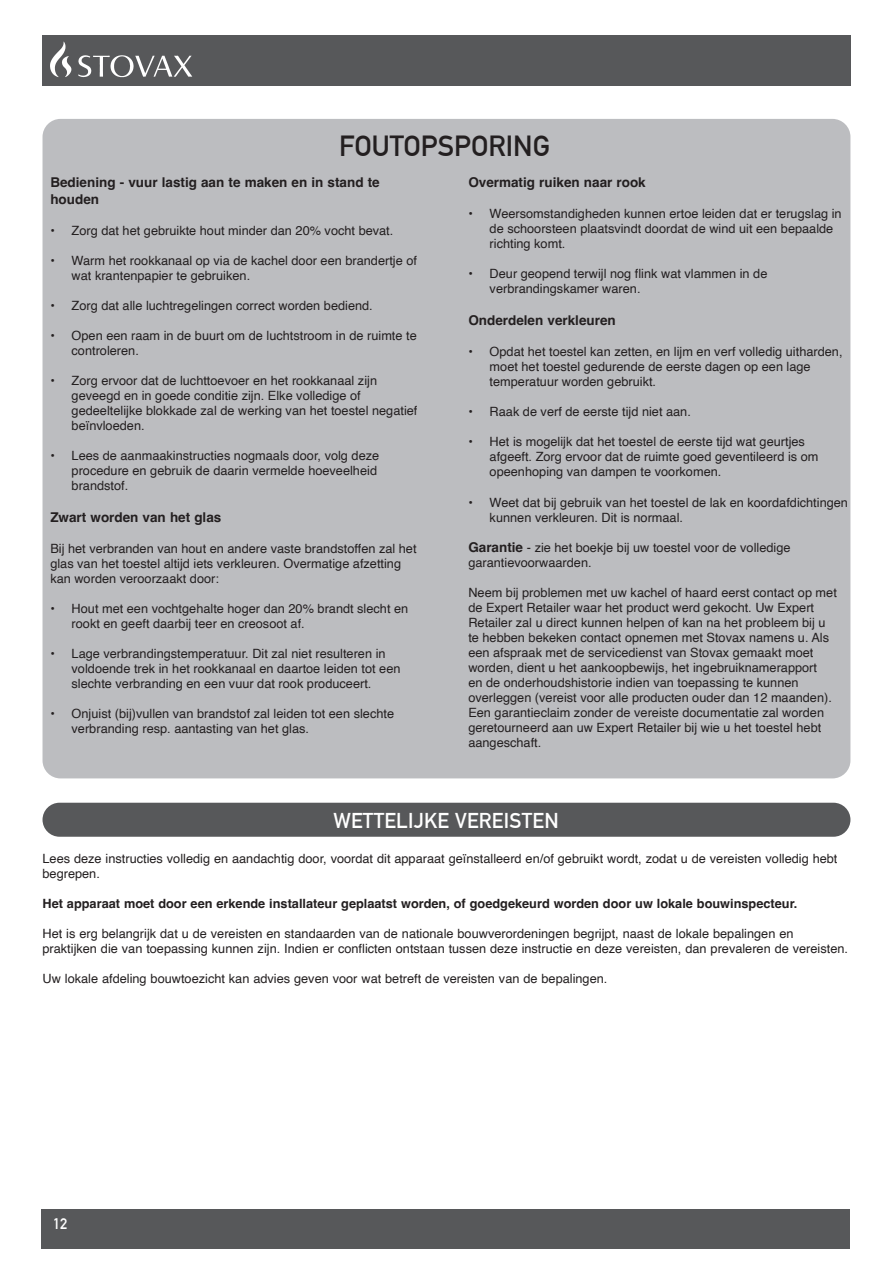
<style>
.page{position:relative;width:893px;height:1263px;background:#fff}
.page>*{position:absolute;margin:0;border:0;box-sizing:border-box;transform-origin:0 0}
.t1{font:700 28.5px "DIN Alternate";color:#231f20}
.Sub_heading{font:700 21px "DIN Alternate";letter-spacing:.01em;color:#fff}
.t2{font:700 15px "DIN Alternate";color:#fff}
.t3{font:700 13.5px/16.5px "Helvetica";color:#231f20}
.Body_copy{font:12.75px/15px "Helvetica";color:#231f20}
.Body_copy-2{font:700 12.75px "Helvetica";color:#231f20}
.s1{font-weight:700;font-size:13.5px}
</style>
<div class="page">
<div style="left:41px;top:1209px;width:809px;height:39px;background:#57585a"></div>
<div style="left:42px;top:35px;width:808px;height:50px;background:#57585a"></div>
<img style="left:50px;top:42px;width:14px;height:34px">
<div style="left:43px;top:119px;width:807px;height:659px;background:#bcbdc0;border-radius:18px"></div>
<div style="left:43px;top:803px;width:807px;height:34px;background:#57585a;border-radius:17px"></div>
<p class="t1" style="left:339px;top:125px;width:212px">FOUTOPSPORING</p>
<p class="t3" style="left:50px;top:176px;width:331px">Bediening - vuur lastig aan te maken en in stand te houden</p>
<p class="Body_copy" style="left:50px;top:224px;width:345px">• Zorg dat het gebruikte hout minder dan 20% vocht bevat.</p>
<p class="Body_copy" style="left:72px;top:254px;width:347px;text-indent:-21px">• Warm het rookkanaal op via de kachel door een brandertje of wat krantenpapier te gebruiken.</p>
<p class="Body_copy" style="left:50px;top:299px;width:324px">• Zorg dat alle luchtregelingen correct worden bediend.</p>
<p class="Body_copy" style="left:72px;top:329px;width:347px;text-indent:-21px">• Open een raam in de buurt om de luchtstroom in de ruimte te controleren.</p>
<p class="Body_copy" style="left:72px;top:374px;width:347px;text-indent:-21px">• Zorg ervoor dat de luchttoevoer en het rookkanaal zijn geveegd en in goede conditie zijn. Elke volledige of gedeeltelijke blokkade zal de werking van het toestel negatief beïnvloeden.</p>
<p class="Body_copy" style="left:72px;top:449px;width:309px;text-indent:-21px">• Lees de aanmaakinstructies nogmaals door, volg deze procedure en gebruik de daarin vermelde hoeveelheid brandstof.</p>
<p class="t3" style="left:50px;top:510px;width:173px">Zwart worden van het glas</p>
<p class="Body_copy" style="left:50px;top:542px;width:368px">Bij het verbranden van hout en andere vaste brandstoffen zal het glas van het toestel altijd iets verkleuren. Overmatige afzetting kan worden veroorzaakt door:</p>
<p class="Body_copy" style="left:72px;top:602px;width:338px;text-indent:-21px">• Hout met een vochtgehalte hoger dan 20% brandt slecht en rookt en geeft daarbij teer en creosoot af.</p>
<p class="Body_copy" style="left:72px;top:647px;width:330px;text-indent:-21px">• Lage verbrandingstemperatuur. Dit zal niet resulteren in voldoende trek in het rookkanaal en daartoe leiden tot een slechte verbranding en een vuur dat rook produceert.</p>
<p class="Body_copy" style="left:72px;top:707px;width:324px;text-indent:-21px">• Onjuist (bij)vullen van brandstof zal leiden tot een slechte verbranding resp. aantasting van het glas.</p>
<p class="t3" style="left:468px;top:175px;width:179px">Overmatig ruiken naar rook</p>
<p class="Body_copy" style="left:490px;top:207px;width:354px;text-indent:-21px">• Weersomstandigheden kunnen ertoe leiden dat er terugslag in de schoorsteen plaatsvindt doordat de wind uit een bepaalde richting komt.</p>
<p class="Body_copy" style="left:490px;top:267px;width:279px;text-indent:-21px">• Deur geopend terwijl nog flink wat vlammen in de verbrandingskamer waren.</p>
<p class="t3" style="left:468px;top:313px;width:149px">Onderdelen verkleuren</p>
<p class="Body_copy" style="left:490px;top:345px;width:354px;text-indent:-21px">• Opdat het toestel kan zetten, en lijm en verf volledig uitharden, moet het toestel gedurende de eerste dagen op een lage temperatuur worden gebruikt.</p>
<p class="Body_copy" style="left:468px;top:405px;width:224px">• Raak de verf de eerste tijd niet aan.</p>
<p class="Body_copy" style="left:490px;top:435px;width:330px;text-indent:-21px">• Het is mogelijk dat het toestel de eerste tijd wat geurtjes afgeeft. Zorg ervoor dat de ruimte goed geventileerd is om opeenhoping van dampen te voorkomen.</p>
<p class="Body_copy" style="left:490px;top:495px;width:360px;text-indent:-21px">• Weet dat bij gebruik van het toestel de lak en koordafdichtingen kunnen verkleuren. Dit is normaal.</p>
<p class="Body_copy" style="left:468px;top:540px;width:324px"><span class="s1">Garantie</span> - zie het boekje bij uw toestel voor de volledige garantievoorwaarden.</p>
<p class="Body_copy" style="left:468px;top:585px;width:370px">Neem bij problemen met uw kachel of haard eerst contact op met de Expert Retailer waar het product werd gekocht. Uw Expert Retailer zal u direct kunnen helpen of kan na het probleem bij u te hebben bekeken contact opnemen met Stovax namens u. Als een afspraak met de servicedienst van Stovax gemaakt moet worden, dient u het aankoopbewijs, het ingebruiknamerapport<br>en de onderhoudshistorie indien van toepassing te kunnen overleggen (vereist voor alle producten ouder dan 12 maanden).<br>Een garantieclaim zonder de vereiste documentatie zal worden geretourneerd aan uw Expert Retailer bij wie u het toestel hebt aangeschaft.</p>
<p class="Sub_heading" style="left:333px;top:804px;width:227px">WETTELIJKE VEREISTEN</p>
<p class="Body_copy" style="left:43px;top:851px;width:796px">Lees deze instructies volledig en aandachtig door, voordat dit apparaat geïnstalleerd en/of gebruikt wordt, zodat u de vereisten volledig hebt begrepen.</p>
<p class="Body_copy-2" style="left:43px;top:895px;width:756px">Het apparaat moet door een erkende installateur geplaatst worden, of goedgekeurd worden door uw lokale bouwinspecteur.</p>
<p class="Body_copy" style="left:43px;top:926px;width:807px">Het is erg belangrijk dat u de vereisten en standaarden van de nationale bouwverordeningen begrijpt, naast de lokale bepalingen en praktijken die van toepassing kunnen zijn. Indien er conflicten ontstaan tussen deze instructie en deze vereisten, dan prevaleren de vereisten.</p>
<p class="Body_copy" style="left:43px;top:971px;width:566px">Uw lokale afdeling bouwtoezicht kan advies geven voor wat betreft de vereisten van de bepalingen.</p>
<p class="t2" style="left:53px;top:1213px;width:16px">12</p>
</div>
